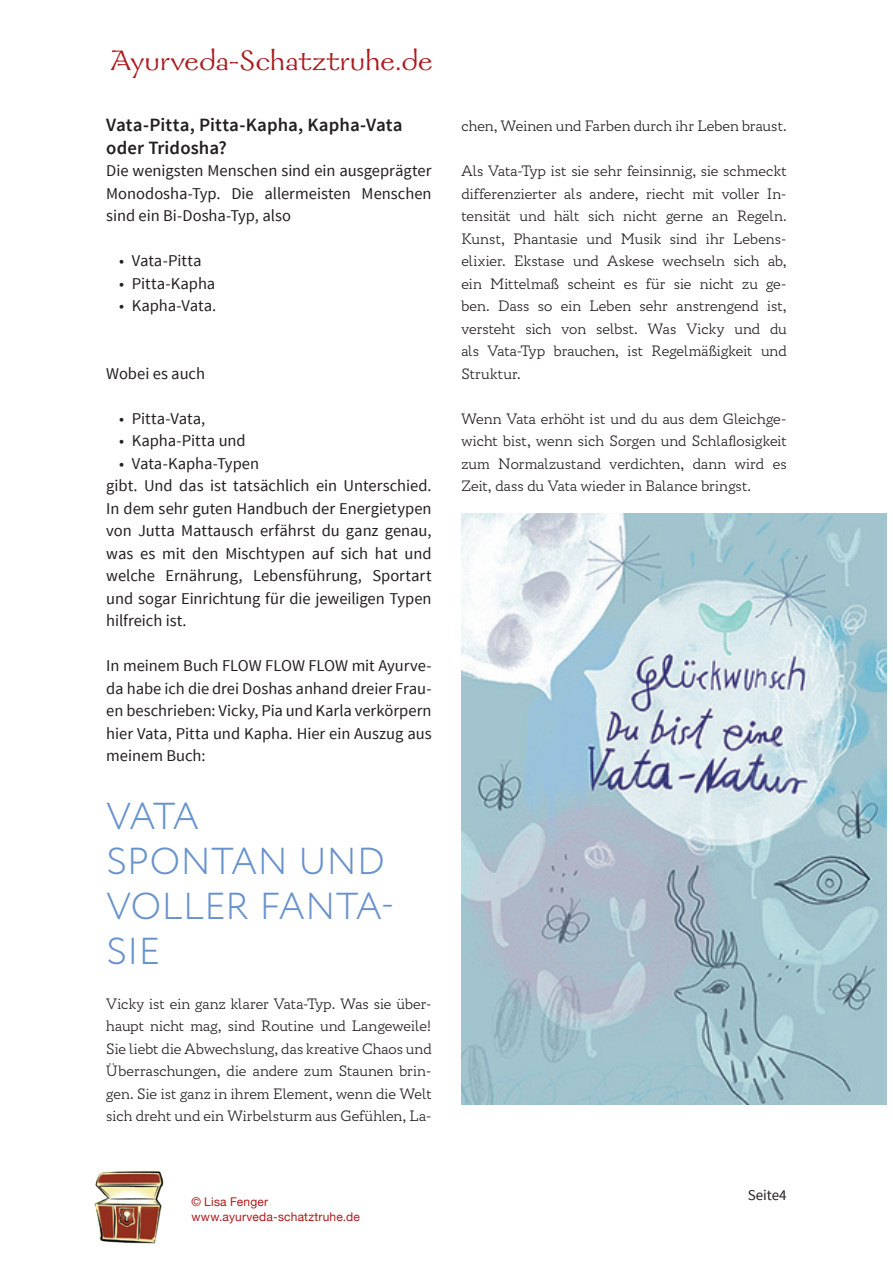
<style>
.page{position:relative;width:893px;height:1263px;background:#fff}
.page>*{position:absolute;margin:0;border:0;box-sizing:border-box;transform-origin:0 0}
.t1{font:300 37.5px/45px "Circe";letter-spacing:.01em;color:#6892cc}
.t2{font:31.5px "Galahad Std";letter-spacing:.01em;color:#ac1a1e}
.t3{font:600 18.75px/22.5px "Source Sans Pro";letter-spacing:.005em;color:#231f20}
.t4{font:16.5px/22.5px "Source Sans Pro";letter-spacing:-.005em;color:#231f20;text-align:justify}
.t5{font:300 15px/22.5px "Circe Slab A";letter-spacing:.005em;color:#231f20;text-align:justify}
.t6{font:15px "Source Sans Pro";color:#231f20}
.t7{font:12px/14.4px "Helvetica Neue";letter-spacing:.015em;color:#ac1a1e}
</style>
<div class="page">
<img style="left:461px;top:514px;width:426px;height:591px">
<img style="left:94px;top:1170px;width:70px;height:74px">
<h2 class="t2" style="left:111px;top:41px;width:323px">Ayurveda-Schatztruhe.de</h2>
<p class="t3" style="left:106px;top:114px;width:298px">Vata-Pitta, Pitta-Kapha, Kapha-Vata oder Tridosha?</p>
<p class="t4" style="left:106px;top:160px;width:327px">Die wenigsten Menschen sind ein ausgeprägter Monodosha-Typ. Die allermeisten Menschen sind ein Bi-Dosha-Typ, also</p>
<p class="t4" style="left:119px;top:250px;width:84px">• Vata-Pitta</p>
<p class="t4" style="left:119px;top:272px;width:98px">• Pitta-Kapha</p>
<p class="t4" style="left:119px;top:295px;width:99px">• Kapha-Vata.</p>
<p class="t4" style="left:106px;top:362px;width:100px">Wobei es auch</p>
<p class="t4" style="left:119px;top:407px;width:88px">• Pitta-Vata,</p>
<p class="t4" style="left:119px;top:430px;width:128px">• Kapha-Pitta und</p>
<p class="t4" style="left:106px;top:452px;width:327px;text-align:left;text-indent:13px">• Vata-Kapha-Typen<br>gibt. Und das ist tatsächlich ein Unterschied.<br>In dem sehr guten Handbuch der Energietypen von Jutta Mattausch erfährst du ganz genau, was es mit den Mischtypen auf sich hat und welche Ernährung, Lebensführung, Sportart und sogar Einrichtung für die jeweiligen Typen hilfreich ist.</p>
<p class="t4" style="left:106px;top:655px;width:327px">In meinem Buch FLOW FLOW FLOW mit Ayurve&shy;da habe ich die drei Doshas anhand dreier Frau&shy;en beschrieben: Vicky, Pia und Karla verkörpern hier Vata, Pitta und Kapha. Hier ein Auszug aus meinem Buch:</p>
<h1 class="t1" style="left:106px;top:794px;width:290px">VATA<br>SPONTAN UND<br>VOLLER FANTA-<br>SIE</h1>
<p class="t5" style="left:106px;top:993px;width:327px">Vicky ist ein ganz klarer Vata-Typ. Was sie über&shy;haupt nicht mag, sind Routine und Langeweile!<br>Sie liebt die Abwechslung, das kreative Chaos und Überraschungen, die andere zum Staunen brin&shy;gen. Sie ist ganz in ihrem Element, wenn die Welt sich dreht und ein Wirbelsturm aus Gefühlen, La-</p>
<p class="t7" style="left:191px;top:1195px;width:170px">© Lisa Fenger www.ayurveda-schatztruhe.de</p>
<p class="t5" style="left:461px;top:116px;width:327px">chen, Weinen und Farben durch ihr Leben braust.</p>
<p class="t5" style="left:461px;top:161px;width:327px">Als Vata-Typ ist sie sehr feinsinnig, sie schmeckt differenzierter als andere, riecht mit voller In&shy;tensität und hält sich nicht gerne an Regeln.<br>Kunst, Phantasie und Musik sind ihr Lebens&shy;elixier. Ekstase und Askese wechseln sich ab, ein Mittelmaß scheint es für sie nicht zu ge&shy;ben. Dass so ein Leben sehr anstrengend ist, versteht sich von selbst. Was Vicky und du als Vata-Typ brauchen, ist Regelmäßigkeit und Struktur.</p>
<p class="t5" style="left:461px;top:408px;width:327px">Wenn Vata erhöht ist und du aus dem Gleichge&shy;wicht bist, wenn sich Sorgen und Schlaflosigkeit zum Normalzustand verdichten, dann wird es Zeit, dass du Vata wieder in Balance bringst.</p>
<p class="t6" style="left:748px;top:1186px;width:40px">Seite4</p>
</div>
